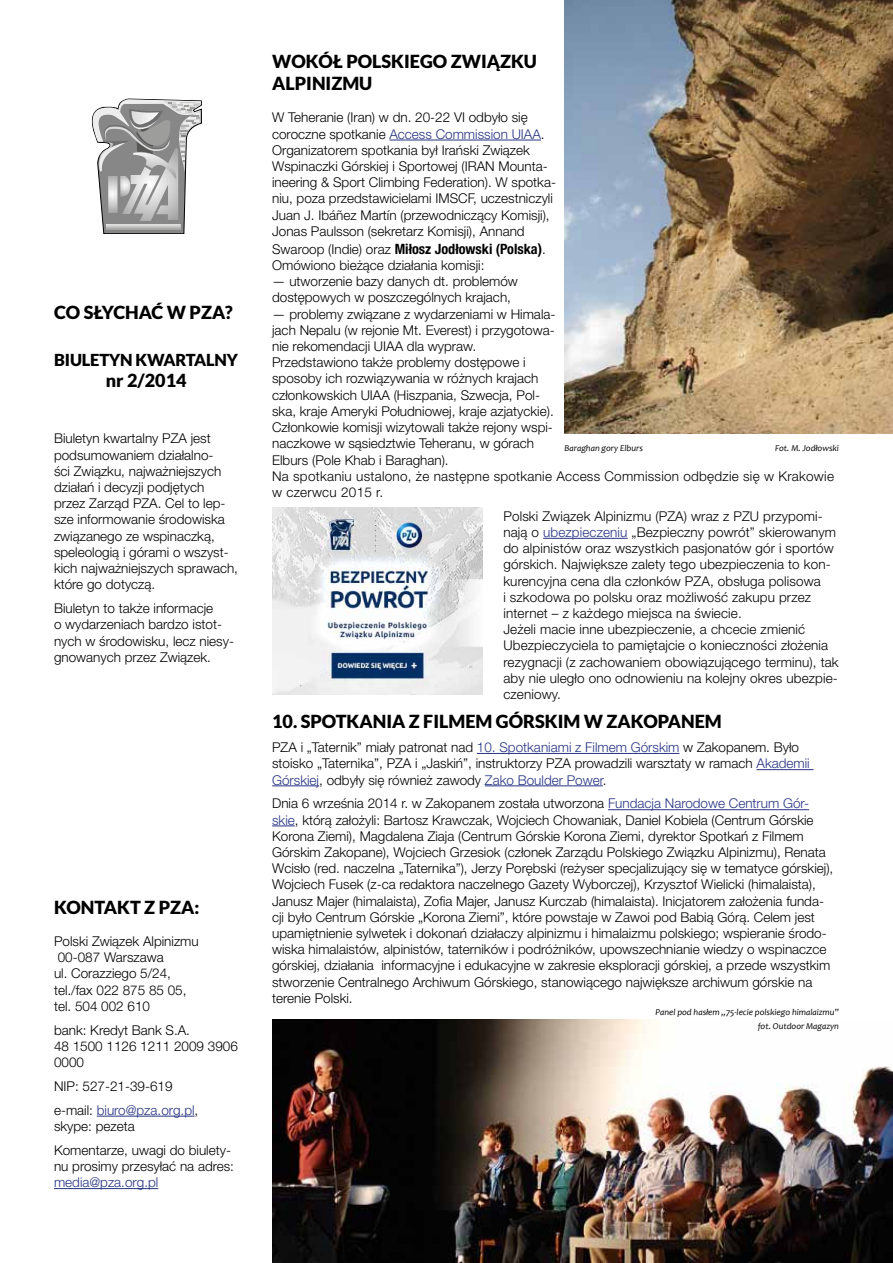
<style>
.page{position:relative;width:893px;height:1263px;background:#fff}
.page>*{position:absolute;margin:0;border:0;box-sizing:border-box;transform-origin:0 0}
.t1{font:900 18px/21.6px "Lato";color:#000}
.t2{font:900 16.5px "Lato";letter-spacing:-.01em;color:#000}
.t3{font:700 condensed 14.25px "Helvetica Neue LT Pro";color:#000}
.t4{font:300 13.5px/16.2px "Helvetica Neue LT Pro";color:#000}
.t5{font:300 13.5px "Helvetica Neue LT Pro";color:#283583}
.t6{font:italic 9px/13.6px "Candara";color:#000;text-align:right}
.s1{color:#283583}
.s2{font-weight:300;font-stretch:normal;font-size:13.5px}
.s3{font-size:15px}
</style>
<div class="page">
<svg style="left:91px;top:99px;width:110px;height:135px"></svg>
<hr style="left:389px;top:140px;width:152px;height:1px;background:#283583">
<hr style="left:543px;top:538px;width:85px;height:1px;background:#283583">
<hr style="left:477px;top:753px;width:202px;height:1px;background:#283583">
<hr style="left:756px;top:769px;width:57px;height:1px;background:#283583">
<hr style="left:272px;top:785px;width:47px;height:1px;background:#283583">
<hr style="left:485px;top:785px;width:118px;height:1px;background:#283583">
<hr style="left:608px;top:809px;width:201px;height:1px;background:#283583">
<svg style="left:272px;top:825px;width:23px;height:1px"></svg>
<hr style="left:97px;top:1116px;width:98px;height:1px;background:#283583">
<hr style="left:54px;top:1188px;width:104px;height:1px;background:#283583">
<img style="left:565px;top:0;width:328px;height:434px">
<img style="left:272px;top:1019px;width:621px;height:244px">
<img style="left:272px;top:507px;width:210px;height:188px">
<h1 class="t1" style="left:54px;top:301px;width:180px">CO SŁYCHAĆ W PZA?</h1>
<p class="t2" style="left:54px;top:350px;width:185px">BIULETYN KWARTALNY</p>
<h1 class="t1" style="left:106px;top:369px;width:82px">NR 2/2014</h1>
<p class="t4" style="left:54px;top:430px;width:186px">Biuletyn kwartalny PZA jest podsumowaniem działalno-<br>ści Związku, najważniejszych działań i decyzji podjętych przez Zarząd PZA. Cel to lep&shy;sze informowanie środowiska związanego ze wspinaczką, speleologią i górami o wszyst&shy;kich najważniejszych sprawach, które go dotyczą.</p>
<p class="t4" style="left:54px;top:600px;width:182px">Biuletyn to także informacje<br>o wydarzeniach bardzo istot&shy;nych w środowisku, lecz niesy&shy;gnowanych przez Związek.</p>
<h1 class="t1" style="left:54px;top:896px;width:147px">KONTAKT Z PZA:</h1>
<p class="t4" style="left:54px;top:933px;width:146px">Polski Związek Alpinizmu<br>00-087 Warszawa<br>ul. Corazziego 5/24, tel./fax 022 875 85 05, tel. 504 002 610</p>
<p class="t4" style="left:54px;top:1021px;width:185px">bank: Kredyt Bank S.A.<br>48 1500 1126 1211 2009 3906<br>0000</p>
<p class="t4" style="left:54px;top:1074px;width:146px;line-height:23.9px">NIP: 527-21-39-619 e-mail: <span class="s1">biuro@pza.org.pl</span>,</p>
<p class="t4" style="left:54px;top:1114px;width:179px;line-height:23.9px">skype: pezeta<br>Komentarze, uwagi do biulety-</p>
<p class="t4" style="left:54px;top:1158px;width:182px">nu prosimy przesyłać na adres:</p>
<p class="t5" style="left:54px;top:1174px;width:106px">media@pza.org.pl</p>
<h1 class="t1" style="left:272px;top:51px;width:266px">WOKÓŁ POLSKIEGO ZWIĄZKU<br>ALPINIZMU</h1>
<p class="t4" style="left:272px;top:109px;width:285px">W Teheranie (Iran) w dn. 20-22 VI odbyło się coroczne spotkanie <span class="s1">Access Commission UIAA</span>.<br>Organizatorem spotkania był Irański Związek Wspinaczki Górskiej i Sportowej (IRAN Mounta&shy;ineering &amp; Sport Climbing Federation). W spotka&shy;niu, poza przedstawicielami IMSCF, uczestniczyli Juan J. Ibáñez Martín (przewodniczący Komisji), Jonas Paulsson (sekretarz Komisji), Annand</p>
<p class="t3" style="left:272px;top:240px;width:275px"><span class="s2">Swaroop (Indie) oraz</span> Miłosz Jodłowski (Polska<span class="s3">)</span><span class="s2">.</span></p>
<p class="t4" style="left:272px;top:257px;width:214px">Omówiono bieżące działania komisji:</p>
<p class="t4" style="left:272px;top:273px;width:247px">— utworzenie bazy danych dt. problemów dostępowych w poszczególnych krajach,</p>
<p class="t4" style="left:272px;top:305px;width:563px">— problemy związane z wydarzeniami w Himala-<br>jach Nepalu (w rejonie Mt. Everest) i przygotowa-<br>nie rekomendacji UIAA dla wypraw.<br>Przedstawiono także problemy dostępowe i<br>sposoby ich rozwiązywania w różnych krajach<br>członkowskich UIAA (Hiszpania, Szwecja, Pol-<br>ska, kraje Ameryki Południowej, kraje azjatyckie).<br>Członkowie komisji wizytowali także rejony wspi-<br>naczkowe w sąsiedztwie Teheranu, w górach<br>Elburs (Pole Khab i Baraghan).<br>Na spotkaniu ustalono, że następne spotkanie Access Commission odbędzie się w Krakowie w czerwcu 2015 r.</p>
<p class="t4" style="left:503px;top:508px;width:337px">Polski Związek Alpinizmu (PZA) wraz z PZU przypomi&shy;nają o <span class="s1">ubezpieczeniu</span> „Bezpieczny powrót” skierowanym do alpinistów oraz wszystkich pasjonatów gór i sportów górskich. Największe zalety tego ubezpieczenia to kon&shy;kurencyjna cena dla członków PZA, obsługa polisowa<br>i szkodowa po polsku oraz możliwość zakupu przez internet – z każdego miejsca na świecie.<br>Jeżeli macie inne ubezpieczenie, a chcecie zmienić Ubezpieczyciela to pamiętajcie o konieczności złożenia rezygnacji (z zachowaniem obowiązującego terminu), tak aby nie uległo ono odnowieniu na kolejny okres ubezpie&shy;czeniowy.</p>
<h1 class="t1" style="left:272px;top:710px;width:42px">10. SPO</h1>
<h1 class="t1" style="left:336px;top:710px;width:24px">TKANIA</h1>
<h1 class="t1" style="left:409px;top:710px;width:37px">Z FILMEM</h1>
<h1 class="t1" style="left:496px;top:710px;width:52px">GÓ RSKIM</h1>
<h1 class="t1" style="left:584px;top:710px;width:37px">W ZAKOPANEM</h1>
<p class="t4" style="left:272px;top:739px;width:539px">PZA i „Taternik” miały patronat nad <span class="s1">10. Spotkaniami z Filmem Górskim</span> w Zakopanem. Było stoisko „Taternika”, PZA i „Jaskiń”, instruktorzy PZA prowadzili warsztaty w ramach <span class="s1">Akademii<br>Górskiej</span>, odbyły się również zawody <span class="s1">Zako Boulder Power</span>.</p>
<p class="t4" style="left:272px;top:795px;width:563px">Dnia 6 września 2014 r. w Zakopanem została utworzona <span class="s1">Fundacja Narodowe Centrum Gór&shy;skie</span>, którą założyli: Bartosz Krawczak, Wojciech Chowaniak, Daniel Kobiela (Centrum Górskie Korona Ziemi), Magdalena Ziaja (Centrum Górskie Korona Ziemi, dyrektor Spotkań z Filmem Górskim Zakopane), Wojciech Grzesiok (członek Zarządu Polskiego Związku Alpinizmu), Renata Wcisło (red. naczelna „Taternika”), Jerzy Porębski (reżyser specjalizujący się w tematyce górskiej), Wojciech Fusek (z-ca redaktora naczelnego Gazety Wyborczej), Krzysztof Wielicki (himalaista), Janusz Majer (himalaista), Zofia Majer, Janusz Kurczab (himalaista). Inicjatorem założenia funda&shy;cji było Centrum Górskie „Korona Ziemi”, które powstaje w Zawoi pod Babią Górą. Celem jest upamiętnienie sylwetek i dokonań działaczy alpinizmu i himalaizmu polskiego; wspieranie środo&shy;wiska himalaistów, alpinistów, taterników i podróżników, upowszechnianie wiedzy o wspinaczce górskiej, działania informacyjne i edukacyjne w zakresie eksploracji górskiej, a przede wszystkim stworzenie Centralnego Archiwum Górskiego, stanowiącego największe archiwum górskie na terenie Polski.</p>
<p class="t6" style="left:565px;top:441px;width:80px">Baraghan gory Elburs</p>
<p class="t6" style="left:775px;top:441px;width:65px">Fot. M. Jodłowski</p>
<p class="t6" style="left:655px;top:1005px;width:185px">Panel pod hasłem „75-lecie polskiego himalaizmu” fot. Outdoor Magazyn</p>
</div>
